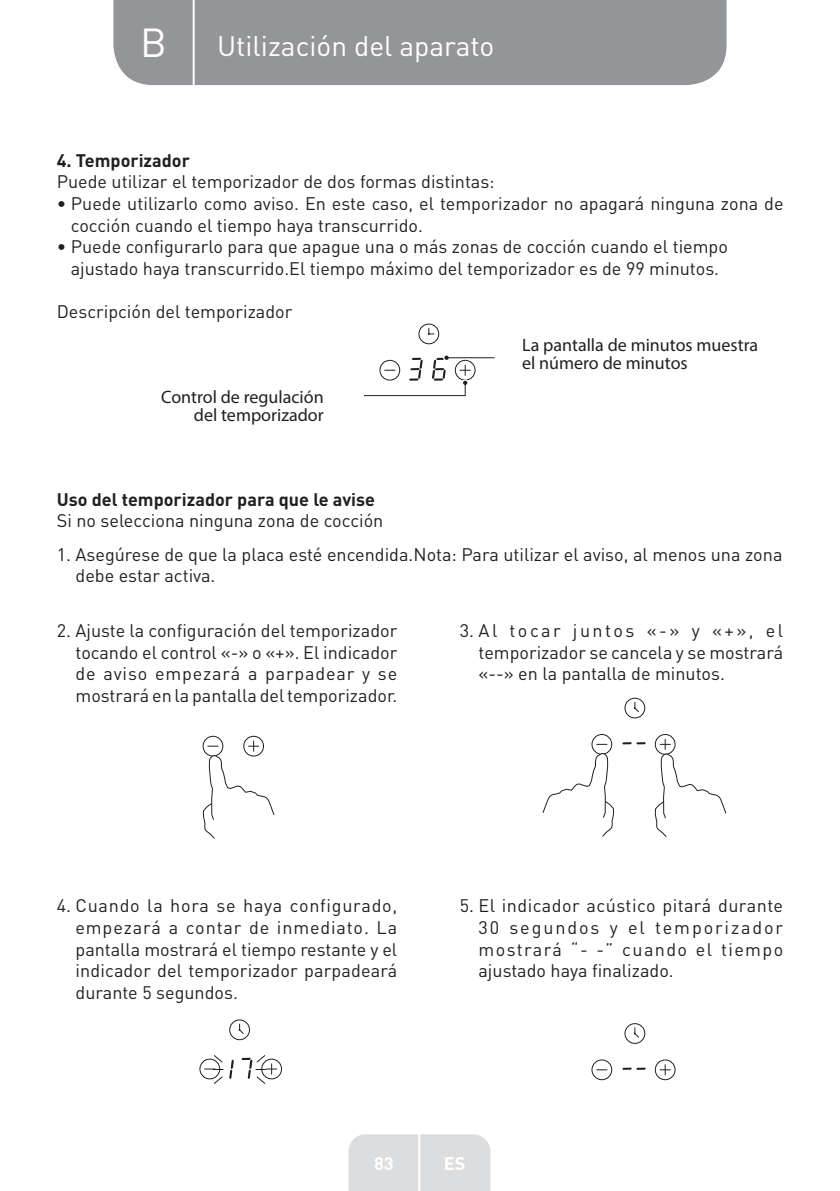
<style>
.page{position:relative;width:840px;height:1191px;background:#fff}
.page>*{position:absolute;margin:0;border:0;box-sizing:border-box;transform-origin:0 0}
.t1{font:40px "DIN Pro";color:#fff}
.t2{font:28px "DIN Pro";color:#fff}
.t3{font:18px/21.6px "DIN Pro";color:#231f20;text-align:justify}
.t4{font:18px/18px "Myriad Pro";color:#231f20}
.t5{font:700 18px "DIN Pro";color:#231f20}
.t6{font:700 18px "DIN Pro";color:#fff}
</style>
<div class="page">
<div style="left:113px;top:0;width:613px;height:85px;background:#939598"></div>
<div style="left:348px;top:1134px;width:142px;height:57px;background:#dcdddf"></div>
<hr style="left:418px;top:1111px;width:2px;height:80px;background:#fff">
<hr style="left:192px;top:0;width:2px;height:88px;background:#fff">
<svg style="left:409px;top:358px;width:13px;height:23px"></svg>
<div style="left:379px;top:360px;width:21px;height:20px;border:1px solid #231f20;border-radius:50%"></div>
<svg style="left:460px;top:365px;width:10px;height:10px"></svg>
<div style="left:454px;top:360px;width:21px;height:20px;border:1px solid #231f20;border-radius:50%"></div>
<div style="left:418px;top:324px;width:21px;height:20px;border:1px solid #231f20;border-radius:50%"></div>
<svg style="left:427px;top:328px;width:7px;height:7px"></svg>
<hr style="left:445px;top:357px;width:49px;height:1px;background:#231f20">
<svg style="left:432px;top:355px;width:16px;height:26px"></svg>
<svg style="left:463px;top:381px;width:4px;height:15px"></svg>
<hr style="left:364px;top:395px;width:101px;height:1px;background:#231f20">
<div style="left:202px;top:736px;width:21px;height:20px;border:1px solid #231f20;border-radius:50%"></div>
<div style="left:243px;top:736px;width:21px;height:20px;border:1px solid #231f20;border-radius:50%"></div>
<svg style="left:202px;top:741px;width:73px;height:98px"></svg>
<svg style="left:229px;top:1059px;width:5px;height:20px"></svg>
<svg style="left:204px;top:1055px;width:19px;height:29px"></svg>
<div style="left:199px;top:1058px;width:21px;height:21px;border:1px solid #231f20;border-radius:50%"></div>
<svg style="left:241px;top:1055px;width:36px;height:29px"></svg>
<div style="left:261px;top:1058px;width:21px;height:21px;border:1px solid #231f20;border-radius:50%"></div>
<div style="left:229px;top:1019px;width:21px;height:21px;border:1px solid #231f20;border-radius:50%"></div>
<svg style="left:238px;top:1024px;width:6px;height:10px"></svg>
<svg style="left:622px;top:1067px;width:23px;height:2px"></svg>
<div style="left:591px;top:1059px;width:20px;height:21px;border:1px solid #231f20;border-radius:50%"></div>
<svg style="left:659px;top:1064px;width:11px;height:11px"></svg>
<div style="left:654px;top:1059px;width:21px;height:21px;border:1px solid #231f20;border-radius:50%"></div>
<div style="left:624px;top:1023px;width:20px;height:20px;border:1px solid #231f20;border-radius:50%"></div>
<svg style="left:633px;top:1027px;width:6px;height:11px"></svg>
<svg style="left:622px;top:742px;width:23px;height:2px"></svg>
<div style="left:591px;top:734px;width:20px;height:20px;border:1px solid #231f20;border-radius:50%"></div>
<div style="left:654px;top:734px;width:21px;height:20px;border:1px solid #231f20;border-radius:50%"></div>
<div style="left:624px;top:698px;width:20px;height:20px;border:1px solid #231f20;border-radius:50%"></div>
<svg style="left:633px;top:702px;width:6px;height:11px"></svg>
<svg style="left:654px;top:739px;width:72px;height:98px"></svg>
<svg style="left:542px;top:752px;width:72px;height:85px"></svg>
<h1 class="t1" style="left:140px;top:15px;width:28px">B</h1>
<h2 class="t2" style="left:217px;top:27px;width:279px">Utilización del aparato</h2>
<p class="t5" style="left:57px;top:148px;width:135px">4. Temporizador</p>
<p class="t3" style="left:57px;top:170px;width:439px">Puede utilizar el temporizador de dos formas distintas:</p>
<p class="t3" style="left:71px;top:192px;width:714px;text-indent:-14px">• Puede utilizarlo como aviso. En este caso, el temporizador no apagará ninguna zona de cocción cuando el tiempo haya transcurrido.</p>
<p class="t3" style="left:57px;top:235px;width:672px;text-align:center">• Puede configurarlo para que apague una o más zonas de cocción cuando el tiempo ajustado haya transcurrido.El tiempo máximo del temporizador es de 99 minutos.</p>
<p class="t3" style="left:57px;top:300px;width:237px">Descripción del temporizador</p>
<p class="t4" style="left:522px;top:335px;width:237px">La pantalla de minutos muestra el número de minutos</p>
<p class="t4" style="left:161px;top:388px;width:164px;text-align:right">Control de regulación del temporizador</p>
<p class="t5" style="left:57px;top:487px;width:320px">Uso del temporizador para que le avise</p>
<p class="t3" style="left:57px;top:509px;width:328px">Si no selecciona ninguna zona de cocción</p>
<p class="t3" style="left:75px;top:543px;width:708px;text-indent:-19px">1. Asegúrese de que la placa esté encendida.Nota: Para utilizar el aviso, al menos una zona debe estar activa.</p>
<p class="t3" style="left:75px;top:619px;width:323px;text-indent:-19px">2. Ajuste la configuración del temporizador tocando el control «-» o «+». El indicador de aviso empezará a parpadear y se mostrará en la pantalla del temporizador.</p>
<p class="t3" style="left:478px;top:619px;width:306px;text-indent:-19px">3. Al tocar juntos «-» y «+», el temporizador se cancela y se mostrará «--» en la pantalla de minutos.</p>
<p class="t3" style="left:75px;top:894px;width:323px;text-indent:-19px">4. Cuando la hora se haya configurado, empezará a contar de inmediato. La pantalla mostrará el tiempo restante y el indicador del temporizador parpadeará durante 5 segundos.</p>
<p class="t3" style="left:478px;top:894px;width:306px;text-indent:-19px">5. El indicador acústico pitará durante 30 segundos y el temporizador mostrará “- -” cuando el tiempo ajustado haya finalizado.</p>
<p class="t6" style="left:374px;top:1150px;width:21px">83</p>
<p class="t6" style="left:443px;top:1150px;width:23px">ES</p>
</div>
